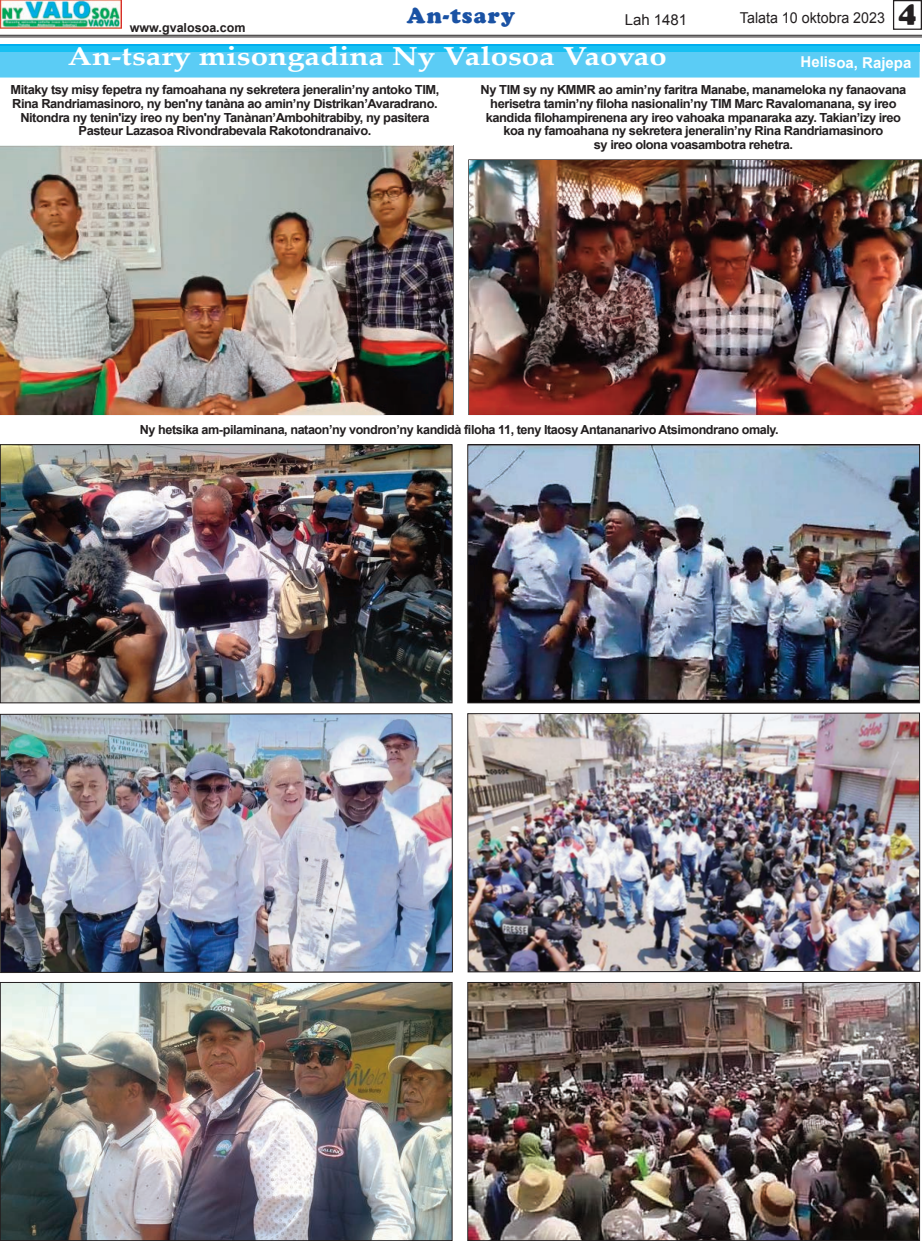
<style>
.page{position:relative;width:922px;height:1241px;background:#fff}
.page>*{position:absolute;margin:0;border:0;box-sizing:border-box;transform-origin:0 0}
.t1{font:700 26px "Palatino Linotype";letter-spacing:-.005em;color:#fff;scale:1.2 1}
.t2{font:900 22.5px "Cooper";letter-spacing:.05em;color:#1a52a4}
.t3{font:15px "Arial";color:#231f20;scale:.95 1}
.t4{font:700 15px "Arial";letter-spacing:-.005em;color:#fff}
.t5{font:15px "Arial";color:#231f20}
.t6{font:700 12.5px/13.8px "Arial";letter-spacing:-.035em;color:#231f20;text-align:center}
.t7{font:700 12.5px "Arial";color:#231f20}
.s1{font-family:"Cooper";font-weight:900;font-size:30px}
</style>
<div class="page">
<hr style="left:0;top:35px;width:921px;height:1px;background:#231f20">
<hr style="left:0;top:37px;width:921px;height:1px;background:#231f20">
<img style="left:0;top:0;width:122px;height:28px">
<div style="left:892px;top:0;width:29px;height:30px;border:1px solid #231f20"></div>
<div style="left:0;top:44px;width:919px;height:8px;background:#00aeef"></div>
<div style="left:0;top:52px;width:919px;height:25px;background:#5bccf5"></div>
<div style="left:0;top:46px;width:919px;height:6px;background:#17c0f2"></div>
<img style="left:2px;top:446px;width:448px;height:255px">
<div style="left:0;top:444px;width:452px;height:259px;border:1px solid #231f20"></div>
<img style="left:469px;top:160px;width:452px;height:254px">
<img style="left:469px;top:446px;width:448px;height:255px">
<div style="left:467px;top:444px;width:452px;height:259px;border:1px solid #231f20"></div>
<img style="left:0;top:713px;width:453px;height:260px">
<img style="left:467px;top:712px;width:453px;height:260px">
<img style="left:2px;top:983px;width:448px;height:255px">
<div style="left:0;top:981px;width:452px;height:259px;border:1px solid #231f20"></div>
<img style="left:469px;top:983px;width:448px;height:255px">
<div style="left:467px;top:981px;width:452px;height:259px;border:1px solid #231f20"></div>
<img style="left:1px;top:146px;width:452px;height:268px">
<p class="t7" style="left:130px;top:20px;width:117px">www.gvalosoa.com</p>
<h2 class="t2" style="left:407px;top:2px;width:110px">An-tsary</h2>
<p class="t5" style="left:624px;top:11px;width:64px">Lah 1481</p>
<p class="t3" style="left:739px;top:10px;width:187px">Talata 10 oktobra 2023 <span class="s1">4</span></p>
<h1 class="t1" style="left:68px;top:46px;width:500px">An-tsary misongadina Ny Valosoa Vaovao</h1>
<p class="t4" style="left:800px;top:54px;width:112px">Helisoa, Rajepa</p>
<p class="t6" style="left:11px;top:83px;width:430px">Mitaky tsy misy fepetra ny famoahana ny sekretera jeneralin’ny antoko TIM, Rina Randriamasinoro, ny ben'ny tanàna ao amin’ny Distrikan’Avaradrano.<br>Nitondra ny tenin'izy ireo ny ben'ny Tanànan’Ambohitrabiby, ny pasitera Pasteur Lazasoa Rivondrabevala Rakotondranaivo.</p>
<p class="t6" style="left:480px;top:83px;width:427px">Ny TIM sy ny KMMR ao amin’ny faritra Manabe, manameloka ny fanaovana herisetra tamin’ny filoha nasionalin’ny TIM Marc Ravalomanana, sy ireo kandida filohampirenena ary ireo vahoaka mpanaraka azy. Takian’izy ireo koa ny famoahana ny sekretera jeneralin’ny Rina Randriamasinoro<br>sy ireo olona voasambotra rehetra.</p>
<p class="t6" style="left:140px;top:423px;width:640px">Ny hetsika am-pilaminana, nataon’ny vondron’ny kandidà filoha 11, teny Itaosy Antananarivo Atsimondrano omaly.</p>
</div>
